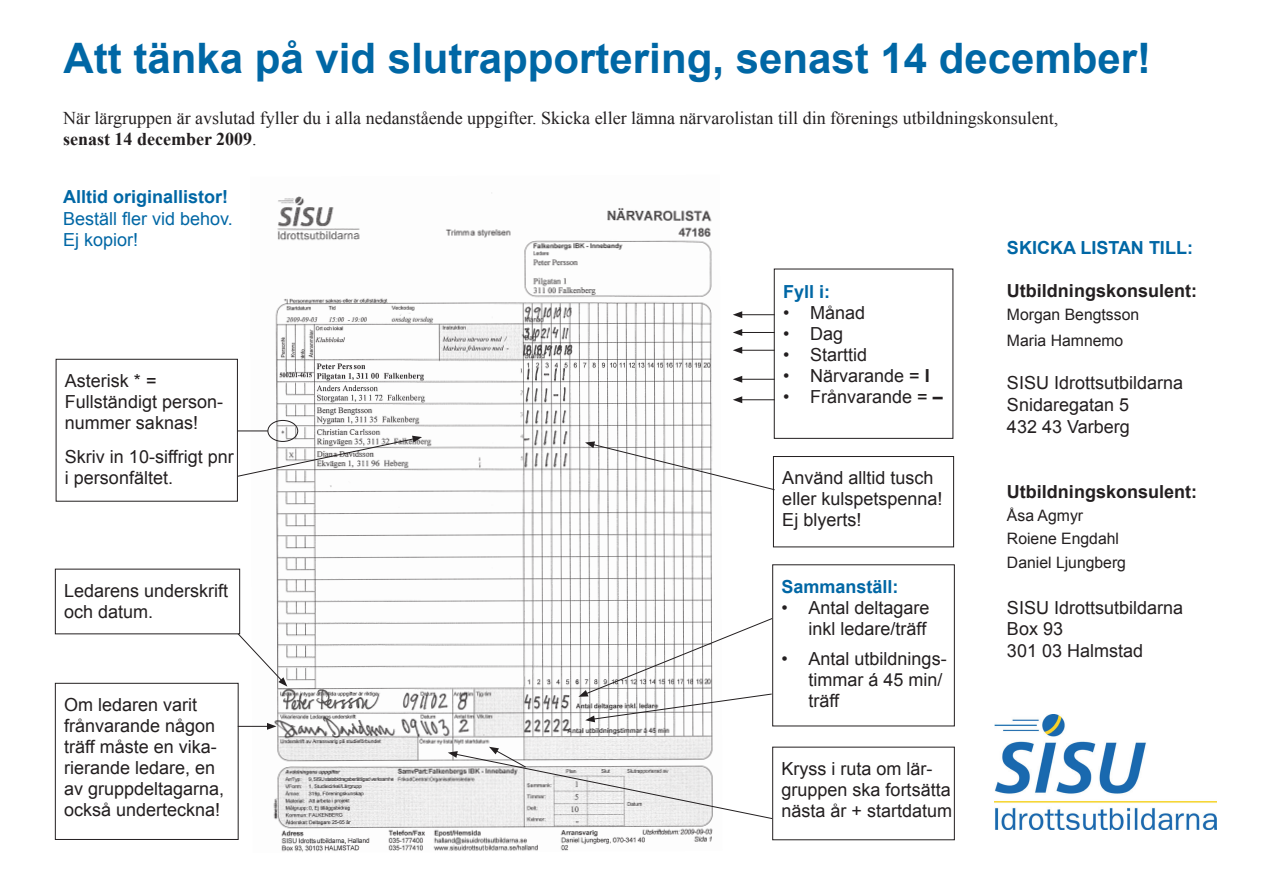
<style>
.page{position:relative;width:1263px;height:893px;background:#fff}
.page>*{position:absolute;margin:0;border:0;box-sizing:border-box;transform-origin:0 0}
.t1{font:700 42px "Arial";color:#0067a5}
.t2{font:18px/21px "Arial";color:#231f20}
.t3{font:18px/21px "Times New Roman";color:#231f20}
.t4{font:700 18px "Arial";color:#0067a5}
.t5{font:700 18px "Arial";color:#231f20}
.t6{font:18px/21.6px "Arial";color:#0067a5}
.t7{font:15.75px/23.5px "Arial";color:#231f20}
.s1{font-weight:700}
</style>
<div class="page">
<img style="left:250px;top:192px;width:463px;height:660px">
<div style="left:55px;top:683px;width:184px;height:157px;border:1px solid #231f20"></div>
<div style="left:774px;top:269px;width:179px;height:170px;border:1px solid #231f20"></div>
<hr style="left:740px;top:314px;width:35px;height:1px;background:#231f20">
<svg style="left:733px;top:311px;width:9px;height:7px"></svg>
<hr style="left:740px;top:350px;width:35px;height:1px;background:#231f20">
<svg style="left:733px;top:347px;width:9px;height:7px"></svg>
<hr style="left:740px;top:332px;width:35px;height:1px;background:#231f20">
<svg style="left:733px;top:329px;width:9px;height:7px"></svg>
<hr style="left:740px;top:379px;width:35px;height:1px;background:#231f20">
<svg style="left:733px;top:376px;width:9px;height:7px"></svg>
<hr style="left:740px;top:399px;width:35px;height:1px;background:#231f20">
<svg style="left:733px;top:396px;width:9px;height:7px"></svg>
<hr style="left:238px;top:726px;width:31px;height:1px;background:#231f20">
<svg style="left:267px;top:723px;width:9px;height:7px"></svg>
<svg style="left:237px;top:633px;width:50px;height:54px"></svg>
<div style="left:773px;top:456px;width:181px;height:91px;border:1px solid #231f20"></div>
<div style="left:772px;top:564px;width:183px;height:162px;border:1px solid #231f20"></div>
<svg style="left:578px;top:617px;width:195px;height:105px"></svg>
<img style="left:994px;top:715px;width:222px;height:115px">
<svg style="left:585px;top:441px;width:190px;height:50px"></svg>
<div style="left:56px;top:359px;width:182px;height:143px;border:1px solid #231f20"></div>
<div style="left:267px;top:420px;width:31px;height:22px;border:1px solid #231f20;border-radius:50%"></div>
<hr style="left:237px;top:431px;width:31px;height:1px;background:#231f20">
<svg style="left:237px;top:436px;width:185px;height:41px"></svg>
<svg style="left:448px;top:747px;width:325px;height:72px"></svg>
<h1 class="t1" style="left:63px;top:31px;width:1089px">Att tänka på vid slutrapportering, senast 14 december!</h1>
<p class="t3" style="left:63px;top:108px;width:996px">När lärgruppen är avslutad fyller du i alla nedanstående uppgifter. Skicka eller lämna närvarolistan till din förenings utbildningskonsulent, <span class="s1">senast 14 december 2009</span>.</p>
<p class="t4" style="left:63px;top:185px;width:167px">Alltid originallistor!</p>
<p class="t6" style="left:63px;top:208px;width:171px">Beställ fler vid behov.<br>Ej kopior!</p>
<p class="t2" style="left:65px;top:371px;width:160px">Asterisk * =<br>Fullständigt person&shy;nummer saknas!</p>
<p class="t2" style="left:65px;top:446px;width:170px">Skriv in 10-siffrigt pnr i personfältet.</p>
<p class="t2" style="left:64px;top:580px;width:166px">Ledarens underskrift och datum.</p>
<p class="t2" style="left:64px;top:695px;width:162px">Om ledaren varit frånvarande någon träff måste en vika&shy;rierande ledare, en av gruppdeltagarna, också underteckna!</p>
<p class="t4" style="left:783px;top:279px;width:49px">Fyll i:</p>
<p class="t2" style="left:783px;top:302px;width:84px">• Månad</p>
<p class="t2" style="left:783px;top:323px;width:62px">• Dag</p>
<p class="t2" style="left:783px;top:344px;width:86px">• Starttid</p>
<p class="t2" style="left:783px;top:365px;width:148px">• Närvarande = <span class="s1">I</span></p>
<p class="t2" style="left:783px;top:386px;width:161px">• Frånvarande = <span class="s1">–</span></p>
<p class="t2" style="left:782px;top:468px;width:162px">Använd alltid tusch eller kulspetspenna!<br>Ej blyerts!</p>
<p class="t4" style="left:781px;top:575px;width:119px">Sammanställ:</p>
<p class="t2" style="left:781px;top:598px;width:150px;text-align:right">• Antal deltagare inkl ledare/träff</p>
<p class="t2" style="left:808px;top:648px;width:140px;text-indent:-27px">• Antal utbildnings&shy;timmar á 45 min/ träff</p>
<p class="t2" style="left:781px;top:758px;width:172px">Kryss i ruta om lär&shy;gruppen ska fortsätta nästa år + startdatum</p>
<p class="t4" style="left:1007px;top:236px;width:187px">SKICKA LISTAN TILL:</p>
<p class="t5" style="left:1007px;top:279px;width:192px">Utbildningskonsulent:</p>
<p class="t7" style="left:1007px;top:302px;width:134px;line-height:25.8px">Morgan Bengtsson<br>Maria Hamnemo</p>
<p class="t2" style="left:1007px;top:373px;width:178px;line-height:21.6px">SISU Idrottsutbildarna<br>Snidaregatan 5<br>432 43 Varberg</p>
<p class="t5" style="left:1007px;top:479px;width:192px">Utbildningskonsulent:</p>
<p class="t7" style="left:1007px;top:503px;width:121px">Åsa Agmyr<br>Roiene Engdahl<br>Daniel Ljungberg</p>
<p class="t2" style="left:1007px;top:597px;width:178px;line-height:21.6px">SISU Idrottsutbildarna<br>Box 93<br>301 03 Halmstad</p>
</div>
